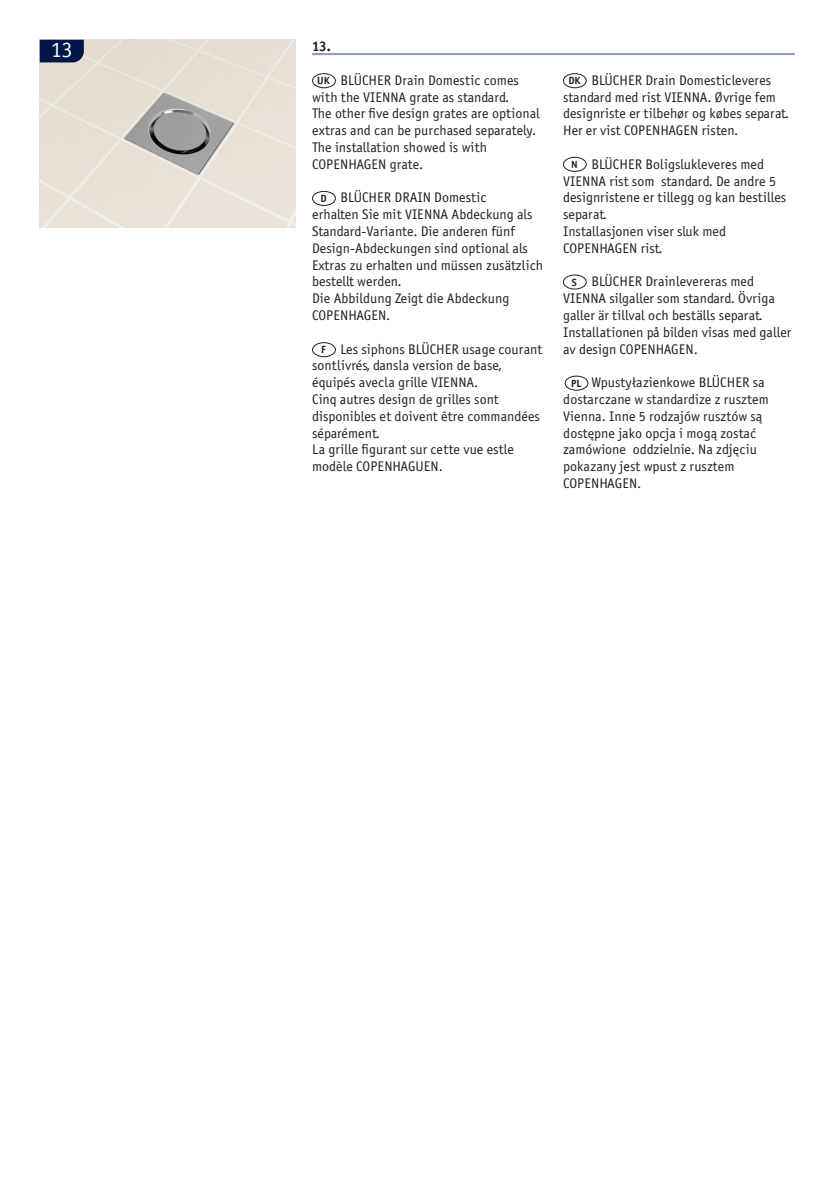
<style>
.page{position:relative;width:840px;height:1191px;background:#fff}
.page>*{position:absolute;margin:0;border:0;box-sizing:border-box;transform-origin:0 0}
.t1{font:22px "ITC Officina Sans";color:#fff}
.t2{font:14px/16.8px "Officina Sans Book ITC";color:#231f20}
.t3{font:700 14px "ITC Officina Sans";color:#231f20}
.t4{font:700 10.4px "Officina Sans";color:#231f20}
</style>
<div class="page">
<img style="left:40px;top:40px;width:255px;height:187px">
<hr style="left:312px;top:53px;width:482px;height:2px;background:#8197cd">
<svg style="left:40px;top:40px;width:44px;height:22px"></svg>
<div style="left:312px;top:73px;width:23px;height:15px;border:1px solid #231f20;border-radius:50%"></div>
<div style="left:312px;top:191px;width:23px;height:15px;border:1px solid #231f20;border-radius:50%"></div>
<div style="left:312px;top:342px;width:23px;height:15px;border:1px solid #231f20;border-radius:50%"></div>
<div style="left:562px;top:73px;width:24px;height:15px;border:1px solid #231f20;border-radius:50%"></div>
<div style="left:562px;top:157px;width:24px;height:15px;border:1px solid #231f20;border-radius:50%"></div>
<div style="left:562px;top:274px;width:24px;height:15px;border:1px solid #231f20;border-radius:50%"></div>
<div style="left:564px;top:376px;width:24px;height:14px;border:1px solid #231f20;border-radius:50%"></div>
<p class="t1" style="left:51px;top:37px;width:23px">13</p>
<p class="t3" style="left:312px;top:38px;width:20px">13.</p>
<p class="t2" style="left:312px;top:72px;width:208px;text-indent:28px">BLÜCHER Drain Domestic comes with the VIENNA grate as standard.</p>
<p class="t2" style="left:312px;top:105px;width:229px">The other five design grates are optional extras and can be purchased separately.</p>
<p class="t2" style="left:312px;top:139px;width:176px">The installation showed is with<br>COPENHAGEN grate.</p>
<p class="t2" style="left:312px;top:189px;width:232px;text-indent:28px">BLÜCHER DRAIN Domestic<br>erhalten Sie mit VIENNA Abdeckung als<br>Standard-Variante. Die anderen fünf<br>Design-Abdeckungen sind optional als<br>Extras zu erhalten und müssen zusätzlich bestellt werden.</p>
<p class="t2" style="left:312px;top:290px;width:199px">Die Abbildung Zeigt die Abdeckung<br>COPENHAGEN.</p>
<p class="t2" style="left:312px;top:340px;width:232px;text-indent:28px">Les siphons BLÜCHER usage courant sont livrés, dans la version de base, équipés avec la grille VIENNA.</p>
<p class="t2" style="left:312px;top:391px;width:229px">Cinq autres design de grilles sont disponibles et doivent être commandées séparément.</p>
<p class="t2" style="left:312px;top:441px;width:203px">La grille figurant sur cette vue est le modèle COPENHAGUEN.</p>
<p class="t4" style="left:317px;top:74px;width:14px">UK</p>
<p class="t4" style="left:320px;top:192px;width:8px">D</p>
<p class="t4" style="left:321px;top:343px;width:6px">F</p>
<p class="t2" style="left:562px;top:72px;width:227px;text-indent:28px">BLÜCHER Drain Domestic leveres standard med rist VIENNA. Øvrige fem designriste er tilbehør og købes separat.</p>
<p class="t2" style="left:562px;top:122px;width:176px">Her er vist COPENHAGEN risten.</p>
<p class="t2" style="left:562px;top:156px;width:225px;text-indent:28px">BLÜCHER Boligsluk leveres med<br>VIENNA rist som standard. De andre 5 designristene er tillegg og kan bestilles separat.</p>
<p class="t2" style="left:562px;top:223px;width:164px">Installasjonen viser sluk med<br>COPENHAGEN rist.</p>
<p class="t2" style="left:562px;top:273px;width:213px;text-indent:28px">BLÜCHER Drain levereras med<br>VIENNA silgaller som standard. Övriga galler är tillval och beställs separat.</p>
<p class="t2" style="left:562px;top:324px;width:229px">Installationen på bilden visas med galler av design COPENHAGEN.</p>
<p class="t2" style="left:562px;top:374px;width:207px;text-indent:28px">Wpusty łazienkowe BLÜCHER sa dostarczane w standardize z rusztem<br>Vienna. Inne 5 rodzajów rusztów są dostępne jako opcja i mogą zostać zamówione oddzielnie. Na zdjęciu pokazany jest wpust z rusztem<br>COPENHAGEN.</p>
<p class="t4" style="left:568px;top:74px;width:14px">DK</p>
<p class="t4" style="left:571px;top:158px;width:8px">N</p>
<p class="t4" style="left:571px;top:275px;width:7px">S</p>
<p class="t4" style="left:571px;top:377px;width:12px">PL</p>
</div>
